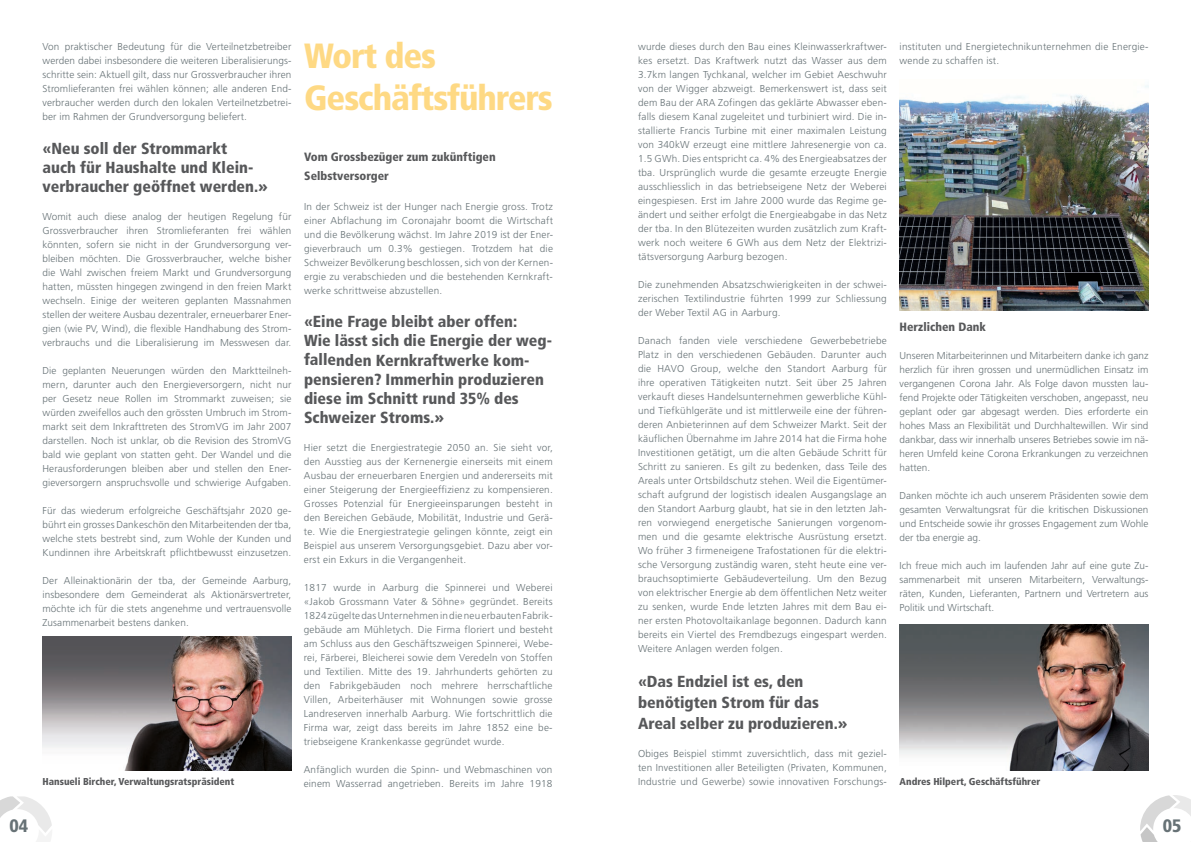
<style>
.page{position:relative;width:1191px;height:842px;background:#fff}
.page>*{position:absolute;margin:0;border:0;box-sizing:border-box;transform-origin:0 0}
.t1{font:900 condensed 35px/42.1px "Frutiger";letter-spacing:-.03em;color:#fed984}
.t2{font:900 condensed 18px "Frutiger";color:#677276}
.t3{font:900 condensed 16px/19.2px "Frutiger";color:#57585a}
.t4{font:900 condensed 12px/19.2px "Frutiger";color:#57585a}
.t5{font:300 10px/14px "Frutiger";letter-spacing:.02em;color:#677276;text-align:justify}
.t6{font:900 condensed 10px "Frutiger";color:#57585a}
.s1{font-weight:700;font-stretch:normal}
.s2{font-family:"Open Sans";font-weight:700;font-stretch:normal}
</style>
<div class="page">
<svg style="left:1140px;top:795px;width:51px;height:47px"></svg>
<svg style="left:0;top:796px;width:52px;height:46px"></svg>
<img style="left:43px;top:636px;width:248px;height:135px">
<img style="left:899px;top:625px;width:249px;height:146px">
<img style="left:899px;top:85px;width:249px;height:225px">
<p class="t5" style="left:43px;top:40px;width:250px">Von praktischer Bedeutung für die Verteilnetzbetreiber werden dabei insbesondere die weiteren Liberalisierungs&shy;schritte sein: Aktuell gilt, dass nur Grossverbraucher ihren Stromlieferanten frei wählen können; alle anderen End&shy;verbraucher werden durch den lokalen Verteilnetzbetrei&shy;ber im Rahmen der Grundversorgung beliefert.</p>
<h3 class="t3" style="left:43px;top:138px;width:227px"><span class="s1">«</span>Neu soll der Strommarkt<br>auch für Haushalte und Klein&shy;verbraucher geöffnet werden.<span class="s2">»</span></h3>
<p class="t5" style="left:43px;top:209px;width:250px">Womit auch diese analog der heutigen Regelung für Grossverbraucher ihren Stromlieferanten frei wählen könnten, sofern sie nicht in der Grundversorgung ver&shy;bleiben möchten. Die Grossverbraucher, welche bisher die Wahl zwischen freiem Markt und Grundversorgung hatten, müssten hingegen zwingend in den freien Markt wechseln. Einige der weiteren geplanten Massnahmen stellen der weitere Ausbau dezentraler, erneuerbarer Ener&shy;gien (wie PV, Wind), die flexible Handhabung des Strom&shy;verbrauchs und die Liberalisierung im Messwesen dar.</p>
<p class="t5" style="left:43px;top:363px;width:250px">Die geplanten Neuerungen würden den Marktteilneh&shy;mern, darunter auch den Energieversorgern, nicht nur per Gesetz neue Rollen im Strommarkt zuweisen; sie würden zweifellos auch den grössten Umbruch im Strom&shy;markt seit dem Inkrafttreten des StromVG im Jahr 2007 darstellen. Noch ist unklar, ob die Revision des StromVG bald wie geplant von statten geht. Der Wandel und die Herausforderungen bleiben aber und stellen den Ener&shy;gieversorgern anspruchsvolle und schwierige Aufgaben.</p>
<p class="t5" style="left:43px;top:503px;width:250px">Für das wiederum erfolgreiche Geschäftsjahr 2020 ge&shy;bührt ein grosses Dankeschön den Mitarbeitenden der tba, welche stets bestrebt sind, zum Wohle der Kunden und Kundinnen ihre Arbeitskraft pflichtbewusst einzusetzen.</p>
<p class="t5" style="left:43px;top:573px;width:250px">Der Alleinaktionärin der tba, der Gemeinde Aarburg, insbesondere dem Gemeinderat als Aktionärsvertreter, möchte ich für die stets angenehme und vertrauensvolle Zusammenarbeit bestens danken.</p>
<p class="t6" style="left:43px;top:775px;width:193px">Hansueli Bircher, Verwaltungsratspräsident</p>
<h1 class="t1" style="left:304px;top:35px;width:250px">Wort des<br>Geschäftsführers</h1>
<p class="t4" style="left:304px;top:147px;width:193px">Vom Grossbezüger zum zukünftigen<br>Selbstversorger</p>
<p class="t5" style="left:304px;top:199px;width:250px">In der Schweiz ist der Hunger nach Energie gross. Trotz einer Abflachung im Coronajahr boomt die Wirtschaft und die Bevölkerung wächst. Im Jahre 2019 ist der Ener&shy;gieverbrauch um 0.3% gestiegen. Trotzdem hat die Schweizer Bevölkerung beschlossen, sich von der Kernen&shy;ergie zu verabschieden und die bestehenden Kernkraft&shy;werke schrittweise abzustellen.</p>
<h3 class="t3" style="left:304px;top:312px;width:250px"><span class="s1">«</span>Eine Frage bleibt aber offen:<br>Wie lässt sich die Energie der weg&shy;fallenden Kernkraftwerke kom&shy;pensieren? Immerhin produzieren diese im Schnitt rund 35% des<br>Schweizer Stroms.<span class="s2">»</span></h3>
<p class="t5" style="left:304px;top:441px;width:250px">Hier setzt die Energiestrategie 2050 an. Sie sieht vor, den Ausstieg aus der Kernenergie einerseits mit einem Ausbau der erneuerbaren Energien und andererseits mit einer Steigerung der Energieeffizienz zu kompensieren.<br>Grosses Potenzial für Energieeinsparungen besteht in den Bereichen Gebäude, Mobilität, Industrie und Gerä&shy;te. Wie die Energiestrategie gelingen könnte, zeigt ein Beispiel aus unserem Versorgungsgebiet. Dazu aber vor&shy;erst ein Exkurs in die Vergangenheit.</p>
<p class="t5" style="left:304px;top:581px;width:250px">1817 wurde in Aarburg die Spinnerei und Weberei «Jakob Grossmann Vater &amp; Söhne» gegründet. Bereits 1824 zügelte das Unternehmen in die neu erbauten Fabrik&shy;gebäude am Mühletych. Die Firma floriert und besteht am Schluss aus den Geschäftszweigen Spinnerei, Webe&shy;rei, Färberei, Bleicherei sowie dem Veredeln von Stoffen und Textilien. Mitte des 19. Jahrhunderts gehörten zu den Fabrikgebäuden noch mehrere herrschaftliche Villen, Arbeiterhäuser mit Wohnungen sowie grosse Landreserven innerhalb Aarburg. Wie fortschrittlich die Firma war, zeigt dass bereits im Jahre 1852 eine be&shy;triebseigene Krankenkasse gegründet wurde.</p>
<p class="t5" style="left:304px;top:763px;width:250px">Anfänglich wurden die Spinn- und Webmaschinen von einem Wasserrad angetrieben. Bereits im Jahre 1918</p>
<p class="t5" style="left:638px;top:40px;width:250px">wurde dieses durch den Bau eines Kleinwasserkraftwer&shy;kes ersetzt. Das Kraftwerk nutzt das Wasser aus dem 3.7km langen Tychkanal, welcher im Gebiet Aeschwuhr von der Wigger abzweigt. Bemerkenswert ist, dass seit dem Bau der ARA Zofingen das geklärte Abwasser eben&shy;falls diesem Kanal zugeleitet und turbiniert wird. Die in&shy;stallierte Francis Turbine mit einer maximalen Leistung von 340kW erzeugt eine mittlere Jahresenergie von ca.<br>1.5 GWh. Dies entspricht ca. 4% des Energieabsatzes der tba. Ursprünglich wurde die gesamte erzeugte Energie ausschliesslich in das betriebseigene Netz der Weberei eingespiesen. Erst im Jahre 2000 wurde das Regime ge&shy;ändert und seither erfolgt die Energieabgabe in das Netz der tba. In den Blütezeiten wurden zusätzlich zum Kraft&shy;werk noch weitere 6 GWh aus dem Netz der Elektrizi&shy;tätsversorgung Aarburg bezogen.</p>
<p class="t5" style="left:638px;top:278px;width:250px">Die zunehmenden Absatzschwierigkeiten in der schwei&shy;zerischen Textilindustrie führten 1999 zur Schliessung der Weber Textil AG in Aarburg.</p>
<p class="t5" style="left:638px;top:334px;width:250px">Danach fanden viele verschiedene Gewerbebetriebe Platz in den verschiedenen Gebäuden. Darunter auch die HAVO Group, welche den Standort Aarburg für ihre operativen Tätigkeiten nutzt. Seit über 25 Jahren verkauft dieses Handelsunternehmen gewerbliche Kühl&shy;und Tiefkühlgeräte und ist mittlerweile eine der führen&shy;deren Anbieterinnen auf dem Schweizer Markt. Seit der käuflichen Übernahme im Jahre 2014 hat die Firma hohe Investitionen getätigt, um die alten Gebäude Schritt für Schritt zu sanieren. Es gilt zu bedenken, dass Teile des Areals unter Ortsbildschutz stehen. Weil die Eigentümer&shy;schaft aufgrund der logistisch idealen Ausgangslage an den Standort Aarburg glaubt, hat sie in den letzten Jah&shy;ren vorwiegend energetische Sanierungen vorgenom&shy;men und die gesamte elektrische Ausrüstung ersetzt.<br>Wo früher 3 firmeneigene Trafostationen für die elektri&shy;sche Versorgung zuständig waren, steht heute eine ver&shy;brauchsoptimierte Gebäudeverteilung. Um den Bezug von elektrischer Energie ab dem öffentlichen Netz weiter zu senken, wurde Ende letzten Jahres mit dem Bau ei&shy;ner ersten Photovoltaikanlage begonnen. Dadurch kann bereits ein Viertel des Fremdbezugs eingespart werden.<br>Weitere Anlagen werden folgen.</p>
<h3 class="t3" style="left:638px;top:671px;width:211px;line-height:21px"><span class="s1">«</span>Das Endziel ist es, den benötigten Strom für das<br>Areal selber zu produzieren.<span class="s2">»</span></h3>
<p class="t5" style="left:638px;top:747px;width:250px">Obiges Beispiel stimmt zuversichtlich, dass mit geziel&shy;ten Investitionen aller Beteiligten (Privaten, Kommunen, Industrie und Gewerbe) sowie innovativen Forschungs-</p>
<p class="t5" style="left:899px;top:40px;width:250px">instituten und Energietechnikunternehmen die Energie&shy;wende zu schaffen ist.</p>
<p class="t4" style="left:899px;top:317px;width:88px">Herzlichen Dank</p>
<p class="t5" style="left:899px;top:349px;width:250px">Unseren Mitarbeiterinnen und Mitarbeitern danke ich ganz herzlich für ihren grossen und unermüdlichen Einsatz im vergangenen Corona Jahr. Als Folge davon mussten lau&shy;fend Projekte oder Tätigkeiten verschoben, angepasst, neu geplant oder gar abgesagt werden. Dies erforderte ein hohes Mass an Flexibilität und Durchhaltewillen. Wir sind dankbar, dass wir innerhalb unseres Betriebes sowie im nä&shy;heren Umfeld keine Corona Erkrankungen zu verzeichnen hatten.</p>
<p class="t5" style="left:899px;top:489px;width:250px">Danken möchte ich auch unserem Präsidenten sowie dem gesamten Verwaltungsrat für die kritischen Diskussionen und Entscheide sowie ihr grosses Engagement zum Wohle der tba energie ag.</p>
<p class="t5" style="left:899px;top:559px;width:250px">Ich freue mich auch im laufenden Jahr auf eine gute Zu&shy;sammenarbeit mit unseren Mitarbeitern, Verwaltungs&shy;räten, Kunden, Lieferanten, Partnern und Vertretern aus Politik und Wirtschaft.</p>
<p class="t6" style="left:899px;top:776px;width:142px">Andres Hilpert, Geschäftsführer</p>
<h2 class="t2" style="left:10px;top:815px;width:20px">04</h2>
<h2 class="t2" style="left:1162px;top:815px;width:20px">05</h2>
</div>
